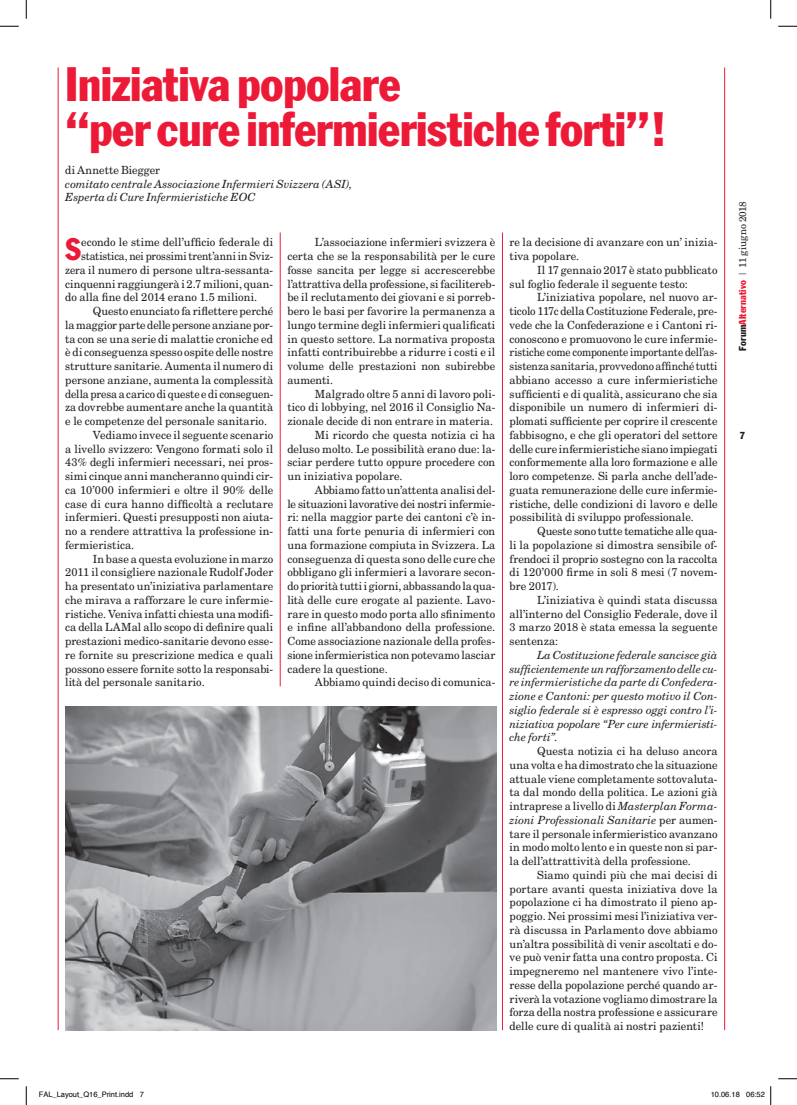
<style>
.page{position:relative;width:797px;height:1105px;background:#fff}
.page>*{position:absolute;margin:0;border:0;box-sizing:border-box;transform-origin:0 0}
.t1{font:condensed 47.5px/45px "Franklin Gothic";letter-spacing:-.01em;color:#ed1a37}
.t2{font:condensed 30.5px "Franklin Gothic";color:#ed1a37}
.t3{font:11.25px/13.8px "New Century Schlbk LT";color:#231f20;text-align:justify}
.t4{font:italic 11.25px/13.8px "New Century Schlbk LT";letter-spacing:-.005em;color:#231f20;text-align:justify}
.t5{font:11.25px "New Century Schlbk LT";color:#231f20;scale:.93 1}
.t6{font:11.25px "New Century Schlbk LT";color:#231f20;scale:.95 1}
.t7{font:10px "New Century Schlbk LT";letter-spacing:-.005em;color:#231f20}
.t8{font:condensed 10px "Franklin Gothic";color:#231f20}
.t9{font:7.5px "Helvetica";color:#000}
.s1{font-style:italic}
.s2{font-family:"Franklin Gothic";font-stretch:condensed}
.s3{font-family:"Franklin Gothic";font-stretch:condensed;color:#ed1a37}
.s4{font-family:"Trade Gothic LT";font-weight:300}
</style>
<div class="page">
<hr style="left:724px;top:67px;width:1px;height:963px;background:#ed1a37">
<hr style="left:58px;top:67px;width:1px;height:963px;background:#ed1a37">
<hr style="left:502px;top:233px;width:1px;height:797px;background:#ed1a37">
<hr style="left:280px;top:233px;width:1px;height:453px;background:#ed1a37">
<img style="left:65px;top:707px;width:431px;height:323px">
<svg style="left:0;top:25px;width:19px;height:2px"></svg>
<svg style="left:778px;top:25px;width:19px;height:2px"></svg>
<svg style="left:0;top:1078px;width:19px;height:1px"></svg>
<svg style="left:778px;top:1078px;width:19px;height:1px"></svg>
<svg style="left:25px;top:0;width:2px;height:19px"></svg>
<svg style="left:25px;top:1086px;width:2px;height:19px"></svg>
<svg style="left:770px;top:0;width:1px;height:19px"></svg>
<svg style="left:770px;top:1086px;width:1px;height:19px"></svg>
<h1 class="t1" style="left:65px;top:62px;width:603px">Iniziativa popolare<br>“per cure infermieristiche forti”!</h1>
<p class="t3" style="left:65px;top:163px;width:96px">di Annette Biegger</p>
<p class="t4" style="left:65px;top:177px;width:288px">comitato centrale Associazione Infermieri Svizzera (ASI),<br>Esperta di Cure Infermieristiche EOC</p>
<h2 class="t2" style="left:65px;top:231px;width:17px">S</h2>
<p class="t3" style="left:81px;top:235px;width:194px">econdo le stime dell’ufficio federale di</p>
<p class="t5" style="left:81px;top:249px;width:208px">statistica, nei prossimi trent’anni in Sviz-</p>
<p class="t5" style="left:65px;top:263px;width:225px">zera il numero di persone ultra-sessanta-</p>
<p class="t3" style="left:65px;top:277px;width:209px">cinquenni raggiungerà i 2.7 milioni, quan-</p>
<p class="t3" style="left:65px;top:290px;width:193px">do alla fine del 2014 erano 1.5 milioni.</p>
<p class="t3" style="left:93px;top:304px;width:182px">Questo enunciato fa riflettere perché</p>
<p class="t3" style="left:65px;top:318px;width:209px">la maggior parte delle persone anziane por-</p>
<p class="t3" style="left:65px;top:332px;width:209px">ta con se una serie di malattie croniche ed</p>
<p class="t3" style="left:65px;top:345px;width:209px">è di conseguenza spesso ospite delle nostre</p>
<p class="t3" style="left:65px;top:359px;width:209px">strutture sanitarie. Aumenta il numero di</p>
<p class="t3" style="left:65px;top:373px;width:209px">persone anziane, aumenta la complessità</p>
<p class="t6" style="left:65px;top:387px;width:220px">della presa a carico di queste e di conseguen-</p>
<p class="t6" style="left:65px;top:400px;width:220px">za dovrebbe aumentare anche la quantità</p>
<p class="t3" style="left:65px;top:414px;width:203px">e le competenze del personale sanitario.</p>
<p class="t3" style="left:93px;top:428px;width:182px">Vediamo invece il seguente scenario</p>
<p class="t3" style="left:65px;top:442px;width:209px">a livello svizzero: Vengono formati solo il</p>
<p class="t3" style="left:65px;top:455px;width:209px">43% degli infermieri necessari, nei pros-</p>
<p class="t3" style="left:65px;top:469px;width:209px">simi cinque anni mancheranno quindi cir-</p>
<p class="t3" style="left:65px;top:483px;width:209px">ca 10’000 infermieri e oltre il 90% delle</p>
<p class="t3" style="left:65px;top:497px;width:209px">case di cura hanno difficoltà a reclutare</p>
<p class="t3" style="left:65px;top:510px;width:209px">infermieri. Questi presupposti non aiuta-</p>
<p class="t3" style="left:65px;top:524px;width:209px">no a rendere attrattiva la professione in-</p>
<p class="t3" style="left:65px;top:538px;width:71px">fermieristica.</p>
<p class="t3" style="left:93px;top:552px;width:182px">In base a questa evoluzione in marzo</p>
<p class="t3" style="left:65px;top:565px;width:209px">2011 il consigliere nazionale Rudolf Joder</p>
<p class="t3" style="left:65px;top:579px;width:209px">ha presentato un’iniziativa parlamentare</p>
<p class="t3" style="left:65px;top:593px;width:209px">che mirava a rafforzare le cure infermie-</p>
<p class="t3" style="left:65px;top:607px;width:209px">ristiche. Veniva infatti chiesta una modifi-</p>
<p class="t3" style="left:65px;top:620px;width:209px">ca della LAMal allo scopo di definire quali</p>
<p class="t3" style="left:65px;top:634px;width:209px">prestazioni medico-sanitarie devono esse-</p>
<p class="t3" style="left:65px;top:648px;width:209px">re fornite su prescrizione medica e quali</p>
<p class="t3" style="left:65px;top:662px;width:209px">possono essere fornite sotto la responsabi-</p>
<p class="t3" style="left:65px;top:675px;width:141px">lità del personale sanitario.</p>
<p class="t3" style="left:287px;top:235px;width:209px;text-indent:28px">L’associazione infermieri svizzera è certa che se la responsabilità per le cure fosse sancita per legge si accrescerebbe l’attrattiva della professione, si facilitereb&shy;be il reclutamento dei giovani e si porreb&shy;bero le basi per favorire la permanenza a lungo termine degli infermieri qualificati in questo settore. La normativa proposta infatti contribuirebbe a ridurre i costi e il volume delle prestazioni non subirebbe aumenti.</p>
<p class="t3" style="left:315px;top:387px;width:182px">Malgrado oltre 5 anni di lavoro poli-</p>
<p class="t3" style="left:287px;top:400px;width:209px">tico di lobbying, nel 2016 il Consiglio Na-</p>
<p class="t3" style="left:287px;top:414px;width:207px">zionale decide di non entrare in materia.</p>
<p class="t3" style="left:315px;top:428px;width:182px">Mi ricordo che questa notizia ci ha</p>
<p class="t3" style="left:287px;top:442px;width:209px">deluso molto. Le possibilità erano due: la-</p>
<p class="t3" style="left:287px;top:455px;width:209px">sciar perdere tutto oppure procedere con</p>
<p class="t3" style="left:287px;top:469px;width:117px">un iniziativa popolare.</p>
<p class="t3" style="left:315px;top:483px;width:182px">Abbiamo fatto un’attenta analisi del-</p>
<p class="t3" style="left:287px;top:497px;width:209px">le situazioni lavorative dei nostri infermie-</p>
<p class="t3" style="left:287px;top:510px;width:209px">ri: nella maggior parte dei cantoni c’è in-</p>
<p class="t3" style="left:287px;top:524px;width:209px">fatti una forte penuria di infermieri con</p>
<p class="t3" style="left:287px;top:538px;width:209px">una formazione compiuta in Svizzera. La</p>
<p class="t3" style="left:287px;top:552px;width:209px">conseguenza di questa sono delle cure che</p>
<p class="t3" style="left:287px;top:565px;width:209px">obbligano gli infermieri a lavorare secon-</p>
<p class="t3" style="left:287px;top:579px;width:209px">do priorità tutti i giorni, abbassando la qua-</p>
<p class="t3" style="left:287px;top:593px;width:209px">lità delle cure erogate al paziente. Lavo-</p>
<p class="t3" style="left:287px;top:607px;width:209px">rare in questo modo porta allo sfinimento</p>
<p class="t3" style="left:287px;top:620px;width:209px">e infine all’abbandono della professione.</p>
<p class="t3" style="left:287px;top:634px;width:209px">Come associazione nazionale della profes-</p>
<p class="t3" style="left:287px;top:648px;width:209px">sione infermieristica non potevamo lasciar</p>
<p class="t3" style="left:287px;top:662px;width:102px">cadere la questione.</p>
<p class="t3" style="left:315px;top:675px;width:182px">Abbiamo quindi deciso di comunica-</p>
<p class="t3" style="left:509px;top:235px;width:209px">re la decisione di avanzare con un’ inizia&shy;tiva popolare.</p>
<p class="t3" style="left:509px;top:263px;width:209px;text-indent:27px">Il 17 gennaio 2017 è stato pubblicato sul foglio federale il seguente testo:</p>
<p class="t3" style="left:509px;top:290px;width:209px;text-indent:27px">L’iniziativa popolare, nel nuovo ar&shy;ticolo 117c della Costituzione Federale, pre&shy;vede che la Confederazione e i Cantoni ri&shy;conoscono e promuovono le cure infermie&shy;ristiche come componente importante dell’as&shy;sistenza sanitaria, provvedono affinché tutti abbiano accesso a cure infermieristiche sufficienti e di qualità, assicurano che sia disponibile un numero di infermieri di&shy;plomati sufficiente per coprire il crescente fabbisogno, e che gli operatori del settore delle cure infermieristiche siano impiegati conformemente alla loro formazione e alle loro competenze. Si parla anche dell’ade&shy;guata remunerazione delle cure infermie&shy;ristiche, delle condizioni di lavoro e delle possibilità di sviluppo professionale.</p>
<p class="t3" style="left:509px;top:524px;width:209px;text-indent:27px">Queste sono tutte tematiche alle qua&shy;li la popolazione si dimostra sensibile of&shy;frendoci il proprio sostegno con la raccolta di 120’000 firme in soli 8 mesi (7 novem&shy;bre 2017).</p>
<p class="t3" style="left:509px;top:593px;width:209px;text-indent:27px">L’iniziativa è quindi stata discussa all’interno del Consiglio Federale, dove il 3 marzo 2018 è stata emessa la seguente sentenza:</p>
<p class="t4" style="left:509px;top:648px;width:209px;text-indent:28px">La Costituzione federale sancisce già sufficientemente un rafforzamento delle cu&shy;re infermieristiche da parte di Confedera&shy;zione e Cantoni: per questo motivo il Con&shy;siglio federale si è espresso oggi contro l’i&shy;niziativa popolare “Per cure infermieristi&shy;che forti”.</p>
<p class="t3" style="left:509px;top:744px;width:209px;text-indent:27px">Questa notizia ci ha deluso ancora una volta e ha dimostrato che la situazione attuale viene completamente sottovaluta&shy;ta dal mondo della politica. Le azioni già intraprese a livello di <span class="s1">Masterplan Forma&shy;zioni Professionali Sanitarie</span> per aumen&shy;tare il personale infermieristico avanzano in modo molto lento e in queste non si par&shy;la dell’attrattività della professione.</p>
<p class="t3" style="left:509px;top:868px;width:209px;text-indent:27px">Siamo quindi più che mai decisi di portare avanti questa iniziativa dove la popolazione ci ha dimostrato il pieno ap&shy;poggio. Nei prossimi mesi l’iniziativa ver&shy;rà discussa in Parlamento dove abbiamo un’altra possibilità di venir ascoltati e do&shy;ve può venir fatta una contro proposta. Ci impegneremo nel mantenere vivo l’inte&shy;resse della popolazione perché quando ar&shy;riverà la votazione vogliamo dimostrare la forza della nostra professione e assicurare delle cure di qualità ai nostri pazienti!</p>
<p class="t7" style="left:736px;top:350px;width:150px;rotate:-90deg"><span class="s2">Forum</span><span class="s3">Alternativo</span> <span class="s4">|</span> 11 giugno 2018</p>
<p class="t8" style="left:739px;top:429px;width:7px">7</p>
<p class="t9" style="left:39px;top:1089px;width:107px">FAL_Layout_Q16_Print.indd 7</p>
<p class="t9" style="left:710px;top:1089px;width:56px">10.06.18 06:52</p>
</div>
